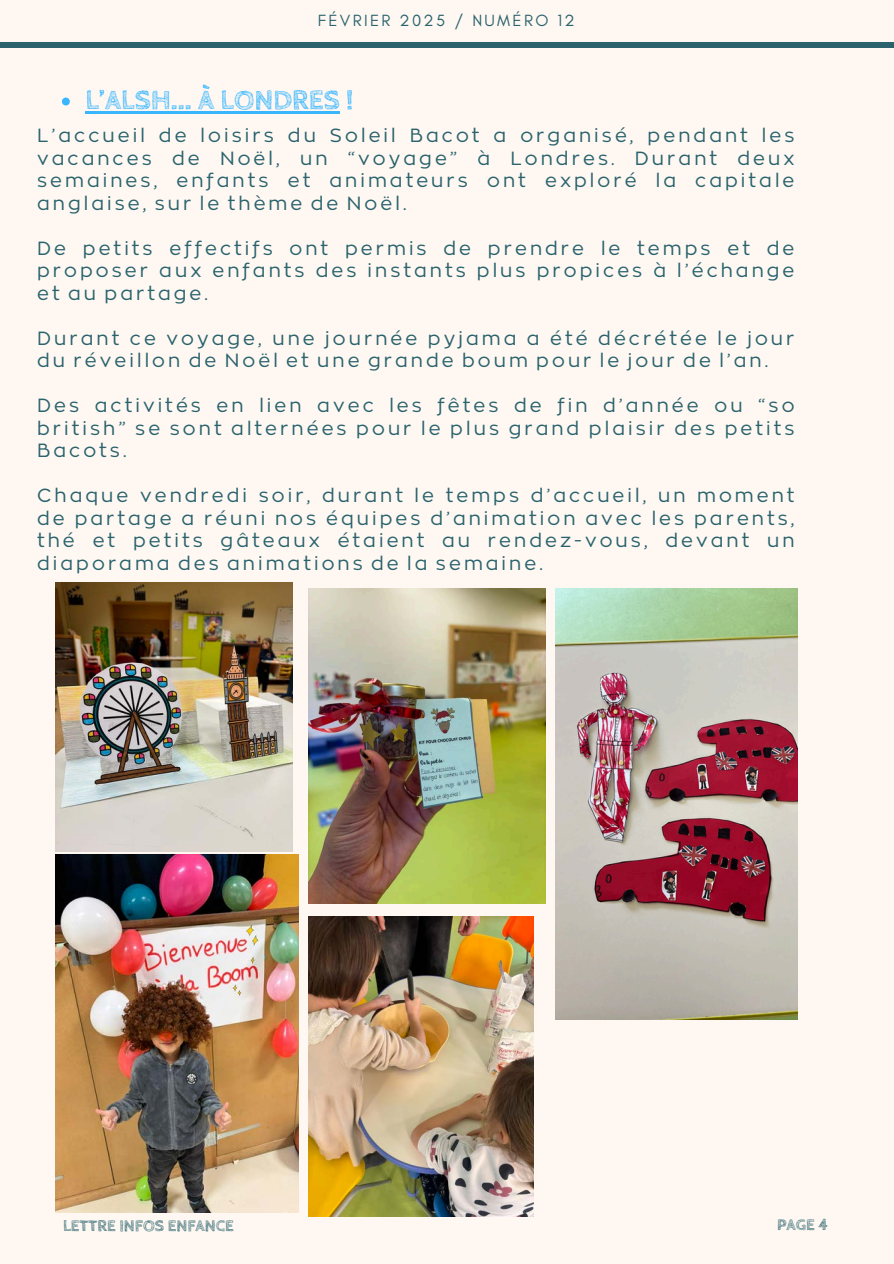
<style>
.page{position:relative;width:894px;height:1264px;background:#fff}
.page>*{position:absolute;margin:0;border:0;box-sizing:border-box;transform-origin:0 0}
.t1{font:700 28.5px "Cabin Sketch";color:#38b6ff}
.t2{font:18.9px/22.5px "RTL Corporative Regular";letter-spacing:.16em;color:#2a636d;text-align:justify}
.t3{font:700 16.5px "Cabin Sketch";color:#2a636d}
.t4{font:16.5px "Glacial Indifference";letter-spacing:.14em;color:#2a636d}
</style>
<div class="page">
<div style="left:0;top:0;width:893px;height:1263px;background:#fff8f2"></div>
<div style="left:0;top:42px;width:893px;height:6px;background:#2a636d"></div>
<img style="left:555px;top:588px;width:242px;height:431px">
<img style="left:308px;top:588px;width:237px;height:315px">
<img style="left:56px;top:582px;width:236px;height:269px">
<img style="left:55px;top:855px;width:243px;height:357px">
<img style="left:308px;top:916px;width:225px;height:300px">
<svg style="left:62px;top:98px;width:8px;height:7px"></svg>
<hr style="left:86px;top:111px;width:253px;height:2px;background:#38b6ff">
<p class="t4" style="left:318px;top:11px;width:258px">FÉVRIER 2025 / NUMÉRO 12</p>
<h2 class="t1" style="left:86px;top:84px;width:269px">L’ALSH... À LONDRES !</h2>
<h2 class="t2" style="left:37px;top:123px;width:758px">L’accueil de loisirs du Soleil Bacot a organisé, pendant les vacances de Noël, un “voyage” à Londres. Durant deux semaines, enfants et animateurs ont exploré la capitale anglaise, sur le thème de Noël.</h2>
<h2 class="t2" style="left:37px;top:235px;width:758px">De petits effectifs ont permis de prendre le temps et de proposer aux enfants des instants plus propices à l’échange et au partage.</h2>
<h2 class="t2" style="left:37px;top:325px;width:758px">Durant ce voyage, une journée pyjama a été décrétée le jour du réveillon de Noël et une grande boum pour le jour de l’an.</h2>
<p class="t2" style="left:37px;top:393px;width:758px">Des activités en lien avec les fêtes de fin d’année ou “so british” se sont alternées pour le plus grand plaisir des petits Bacots.</p>
<p class="t2" style="left:37px;top:483px;width:758px">Chaque vendredi soir, durant le temps d’accueil, un moment de partage a réuni nos équipes d’animation avec les parents, thé et petits gâteaux étaient au rendez-vous, devant un diaporama des animations de la semaine.</p>
<p class="t3" style="left:63px;top:1216px;width:172px">LETTRE INFOS ENFANCE</p>
<h2 class="t3" style="left:776px;top:1215px;width:52px">PAGE 4</h2>
</div>
